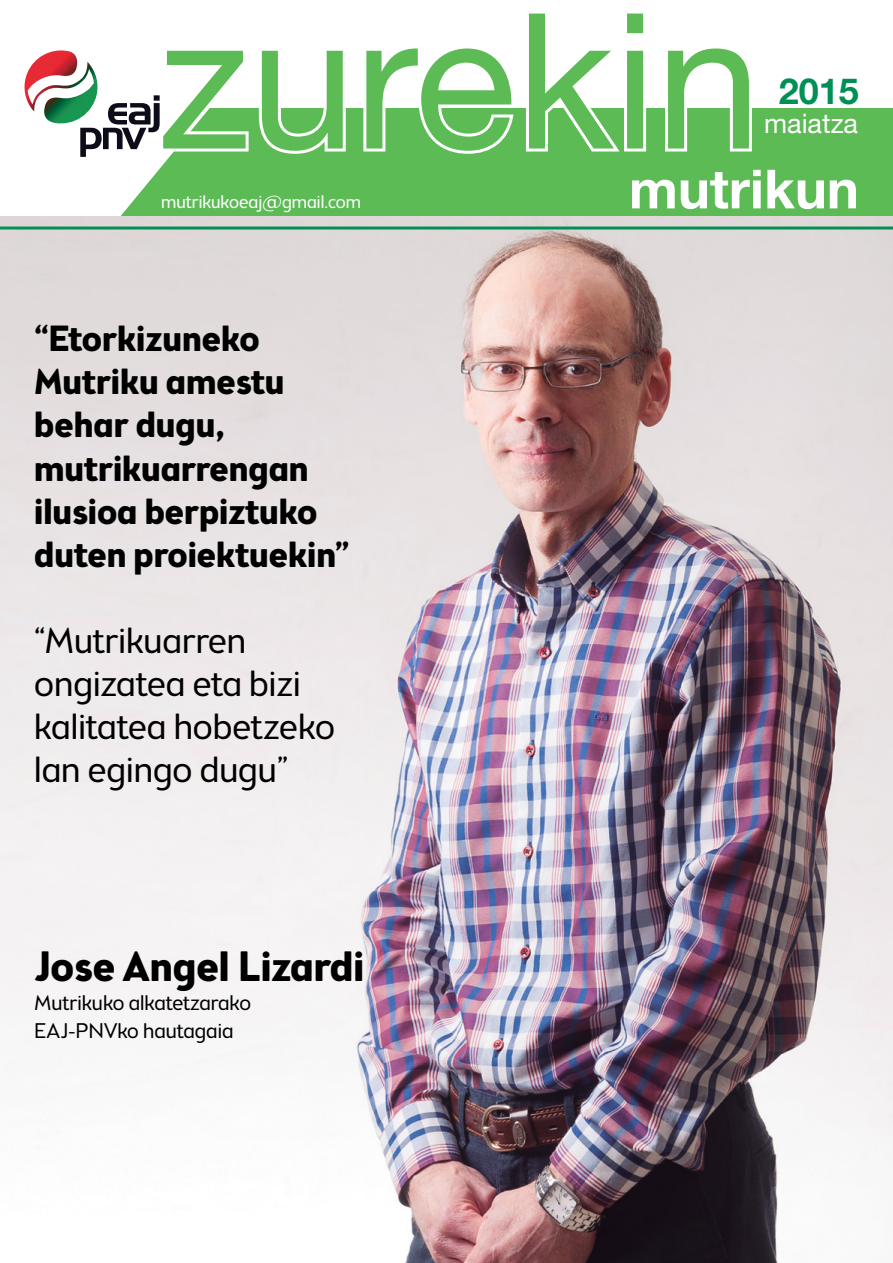
<style>
.page{position:relative;width:893px;height:1263px;background:#fff}
.page>*{position:absolute;margin:0;border:0;box-sizing:border-box;transform-origin:0 0}
.t1{font:189px "Helvetica Neue LT Std";color:#5dbb56}
.t2{font:700 54px "Helvetica Neue LT Std";color:#fff}
.t3{font:700 42px "Brooklyn Samuels Five";color:#000}
.t4{font:700 36px/43.2px "Brooklyn Samuels Five";color:#000}
.t5{font:300 36px/43.2px "Brooklyn Samuels Five";color:#000}
.t6{font:700 36px "Helvetica Neue LT Std";color:#009055}
.t7{font:27px "Helvetica Neue LT Std";color:#fff}
.t8{font:300 21px/28.5px "Brooklyn Samuels Five";color:#000}
.t9{font:300 18px "Brooklyn Samuels Five";color:#fff}
</style>
<div class="page">
<img style="left:0;top:216px;width:893px;height:1047px">
<div style="left:0;top:109px;width:893px;height:107px;background:#5dbb56"></div>
<svg style="left:0;top:109px;width:169px;height:107px;background:#edf7ec"></svg>
<svg style="left:360px;top:108px;width:157px;height:46px"></svg>
<svg style="left:523px;top:108px;width:126px;height:44px"></svg>
<svg style="left:662px;top:108px;width:93px;height:44px"></svg>
<svg style="left:80px;top:95px;width:269px;height:62px"></svg>
<img style="left:23px;top:50px;width:76px;height:76px">
<hr style="left:0;top:227px;width:893px;height:3px;background:#009055">
<h1 class="t1" style="left:159px;top:-31px;width:603px">zurekin</h1>
<p class="t6" style="left:779px;top:69px;width:82px">2015</p>
<p class="t7" style="left:764px;top:107px;width:95px">maiatza</p>
<h2 class="t2" style="left:629px;top:156px;width:231px">mutrikun</h2>
<p class="t9" style="left:161px;top:192px;width:201px">mutrikukoeaj@gmail.com</p>
<p class="t4" style="left:34px;top:320px;width:316px">“Etorkizuneko<br>Mutriku amestu behar dugu, mutrikuarrengan ilusioa berpiztuko duten proiektuekin”</p>
<p class="t5" style="left:34px;top:621px;width:302px">“Mutrikuarren ongizatea eta bizi kalitatea hobetzeko lan egingo dugu”</p>
<p class="t3" style="left:34px;top:942px;width:331px">Jose Angel Lizardi</p>
<p class="t8" style="left:34px;top:990px;width:218px">Mutrikuko alkatetzarako<br>EAJ-PNVko hautagaia</p>
</div>
